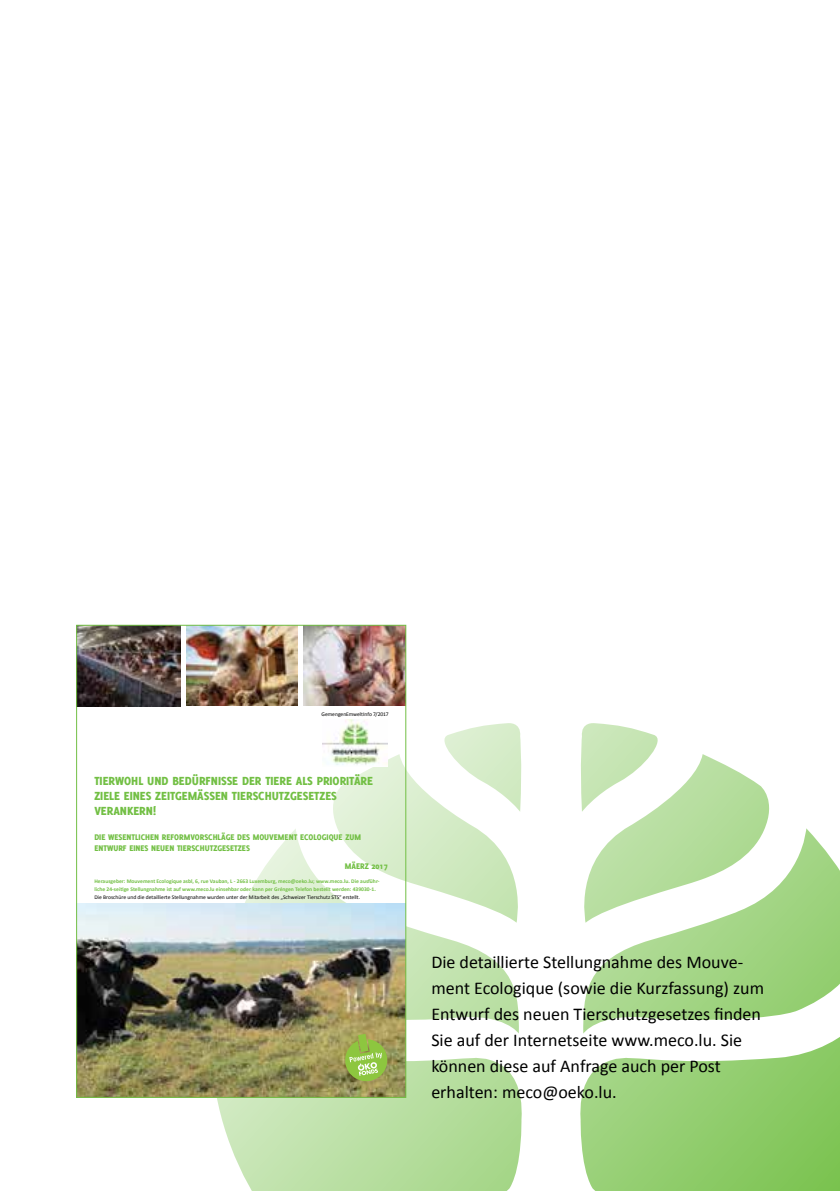
<style>
.page{position:relative;width:840px;height:1191px;background:#fff}
.page>*{position:absolute;margin:0;border:0;box-sizing:border-box;transform-origin:0 0}
.t1{font:18px/26px "Calibri";color:#000}
.t2{font:800 12.8px/15.2px "Delicious";color:#72bf44}
.t3{font:800 9px/11.2px "Delicious";color:#72bf44}
.t4{font:700 5.6px/7.8px "Calibri";color:#72bf44}
.t5{font:5.6px "Calibri";color:#000}
</style>
<div class="page">
<svg style="left:585px;top:828px;width:254px;height:158px"></svg>
<svg style="left:581px;top:723px;width:196px;height:199px"></svg>
<svg style="left:245px;top:829px;width:272px;height:157px"></svg>
<svg style="left:324px;top:721px;width:198px;height:201px"></svg>
<svg style="left:217px;top:986px;width:305px;height:205px"></svg>
<svg style="left:580px;top:986px;width:259px;height:205px"></svg>
<img style="left:78px;top:903px;width:326px;height:193px">
<svg style="left:343px;top:1033px;width:46px;height:49px;background:#9cb757"></svg>
<img style="left:186px;top:627px;width:111px;height:78px">
<img style="left:78px;top:627px;width:102px;height:79px">
<img style="left:303px;top:627px;width:101px;height:78px">
<img style="left:322px;top:719px;width:66px;height:47px">
<div style="left:76px;top:625px;width:330px;height:473px;border:1px solid #72bf44"></div>
<p class="t5" style="left:321px;top:710px;width:69px">GemengenEmweltInfo 7/2017</p>
<p class="t2" style="left:94px;top:772px;width:280px">TIERWOHL UND BEDÜRFNISSE DER TIERE ALS PRIORITÄRE<br>ZIELE EINES ZEITGEMÄSSEN TIERSCHUTZGESETZES<br>VERANKERN!</p>
<p class="t3" style="left:94px;top:831px;width:268px">DIE WESENTLICHEN REFORMVORSCHLÄGE DES MOUVEMENT ECOLOGIQUE ZUM<br>ENTWURF EINES NEUEN TIERSCHUTZGESETZES</p>
<p class="t3" style="left:345px;top:860px;width:44px">MÄERZ 2017</p>
<p class="t4" style="left:94px;top:877px;width:286px">Herausgeber: Mouvement Ecologique asbl, 6, rue Vauban, L - 2663 Luxemburg, meco@oeko.lu; www.meco.lu. Die ausführ&shy;liche 24-seitige Stellungnahme ist auf www.meco.lu einsehbar oder kann per Gréngen Telefon bestellt werden: 439030-1.</p>
<p class="t5" style="left:94px;top:893px;width:267px">Die Broschüre und die detaillierte Stellungnahme wurden unter der Mitarbeit des „Schweizer Tierschutz STS“ erstellt.</p>
<p class="t1" style="left:431px;top:948px;width:334px">Die detaillierte Stellungnahme des Mouve&shy;ment Ecologique (sowie die Kurzfassung) zum Entwurf des neuen Tierschutzgesetzes finden Sie auf der Internetseite www.meco.lu. Sie können diese auf Anfrage auch per Post erhalten: meco@oeko.lu.</p>
</div>
